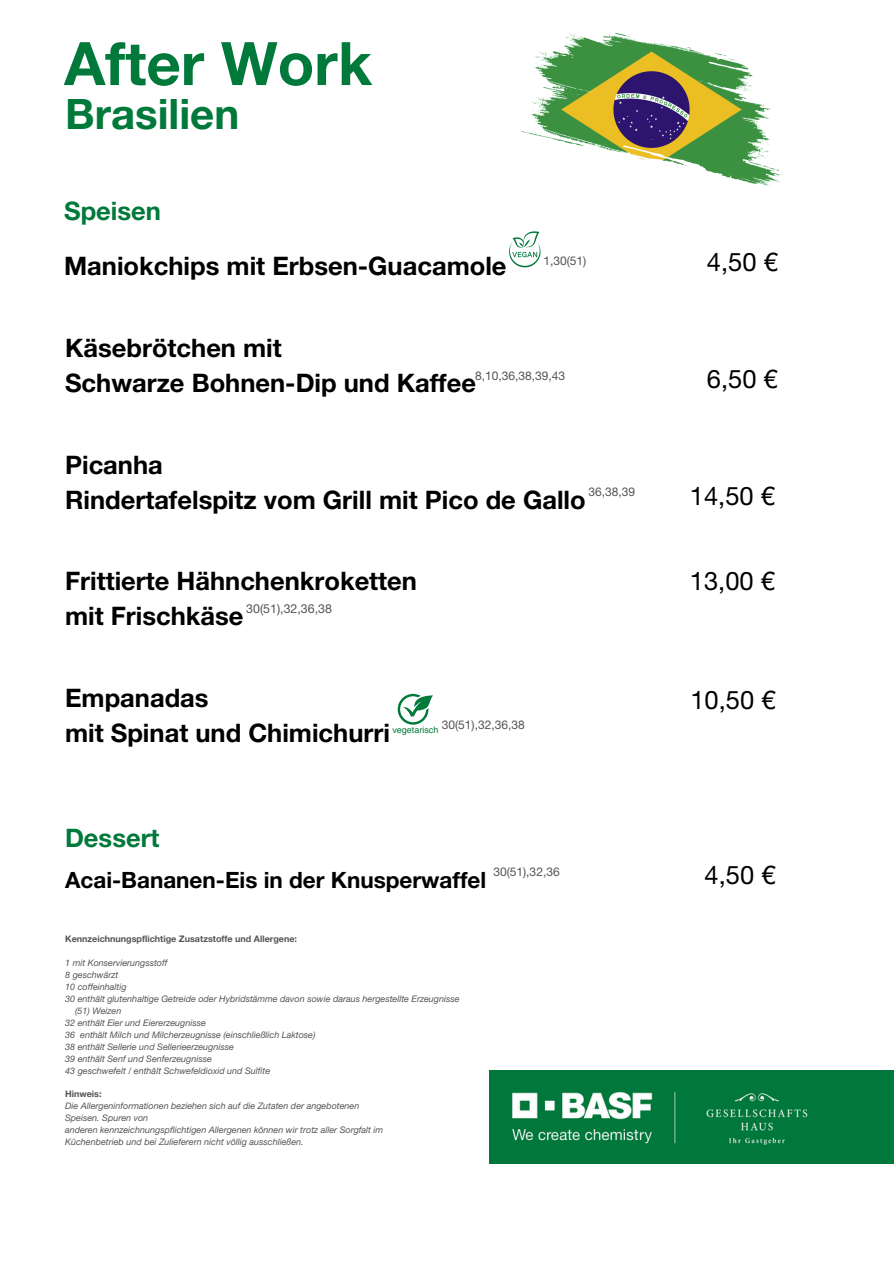
<style>
.page{position:relative;width:894px;height:1264px;background:#fff}
.page>*{position:absolute;margin:0;border:0;box-sizing:border-box;transform-origin:0 0}
.t1{font:700 60px "Helvetica Neue LT Std";color:#00793a}
.t2{font:700 42px "Helvetica Neue LT Std";color:#00793a}
.t3{font:700 25.5px/34.8px "Helvetica Neue LT Std";color:#000}
.t4{font:25.5px "Helvetica Neue LT Std";color:#000}
.t5{font:700 25.5px "Helvetica Neue LT Std";color:#00793a}
.t6{font:700 22.5px "Helvetica Neue LT Std";color:#000}
.t7{font:12.45px "Helvetica Neue LT Std";color:#545454}
.t8{font:12px "Helvetica Neue LT Std";color:#545454}
.t9{font:italic 9px/12px "Helvetica Neue LT Std";color:#545454}
.t10{font:700 9px "Helvetica Neue LT Std";color:#545454}
.t11{font:9px "Helvetica LT Pro";color:#00793a}
</style>
<div class="page">
<img style="left:490px;top:1070px;width:403px;height:93px">
<svg style="left:509px;top:231px;width:31px;height:36px"></svg>
<img style="left:521px;top:34px;width:259px;height:152px">
<svg style="left:397px;top:694px;width:35px;height:30px"></svg>
<h3 class="t1" style="left:64px;top:42px;width:309px">After Work</h3>
<p class="t2" style="left:65px;top:99px;width:176px">Brasilien</p>
<p class="t5" style="left:64px;top:202px;width:98px">Speisen</p>
<h6 class="t3" style="left:64px;top:252px;width:444px">Maniokchips mit Erbsen-Guacamole</h6>
<h3 class="t8" style="left:543px;top:257px;width:44px">1,30(51)</h3>
<h5 class="t4" style="left:706px;top:253px;width:72px">4,50 €</h5>
<p class="t3" style="left:65px;top:334px;width:412px">Käsebrötchen mit<br>Schwarze Bohnen-Dip und Kaffee</p>
<p class="t8" style="left:475px;top:371px;width:92px">8,10,36,38,39,43</p>
<p class="t4" style="left:706px;top:370px;width:72px">6,50 €</p>
<p class="t3" style="left:65px;top:451px;width:522px">Picanha<br>Rindertafelspitz vom Grill mit Pico de Gallo</p>
<p class="t8" style="left:588px;top:487px;width:48px">36,38,39</p>
<p class="t4" style="left:689px;top:486px;width:87px">14,50 €</p>
<p class="t3" style="left:65px;top:567px;width:353px">Frittierte Hähnchenkroketten mit Frischkäse</p>
<h6 class="t7" style="left:246px;top:604px;width:87px">30(51),32,36,38</h6>
<p class="t4" style="left:689px;top:572px;width:87px">13,00 €</p>
<p class="t3" style="left:65px;top:683px;width:326px">Empanadas<br>mit Spinat und Chimichurri</p>
<p class="t4" style="left:690px;top:691px;width:87px">10,50 €</p>
<h4 class="t8" style="left:441px;top:720px;width:84px">30(51),32,36,38</h4>
<p class="t11" style="left:392px;top:726px;width:48px">vegetarisch</p>
<p class="t5" style="left:65px;top:828px;width:96px">Dessert</p>
<p class="t6" style="left:65px;top:871px;width:422px">Acai-Bananen-Eis in der Knusperwaffel</p>
<p class="t8" style="left:493px;top:867px;width:68px">30(51),32,36</p>
<h1 class="t10" style="left:65px;top:935px;width:233px">Kennzeichnungspflichtige Zusatzstoffe und Allergene:</h1>
<h2 class="t9" style="left:65px;top:958px;width:104px">1 mit Konservierungsstoff</h2>
<p class="t9" style="left:65px;top:970px;width:55px">8 geschwärzt</p>
<h3 class="t9" style="left:65px;top:982px;width:63px">10 coffeinhaltig</h3>
<p class="t9" style="left:65px;top:994px;width:396px">30 enthält glutenhaltige Getreide oder Hybridstämme davon sowie daraus hergestellte Erzeugnisse</p>
<h3 class="t9" style="left:75px;top:1006px;width:48px">(51) Weizen</h3>
<h6 class="t9" style="left:65px;top:1018px;width:142px">32 enthält Eier und Eiererzeugnisse</h6>
<h4 class="t9" style="left:65px;top:1030px;width:252px">36 enthält Milch und Milcherzeugnisse (einschließlich Laktose)</h4>
<h3 class="t9" style="left:65px;top:1042px;width:170px">38 enthält Sellerie und Sellerieerzeugnisse</h3>
<h6 class="t9" style="left:65px;top:1054px;width:148px">39 enthält Senf und Senferzeugnisse</h6>
<h4 class="t9" style="left:65px;top:1066px;width:206px">43 geschwefelt / enthält Schwefeldioxid und Sulfite</h4>
<h6 class="t10" style="left:65px;top:1090px;width:38px">Hinweis:</h6>
<h4 class="t9" style="left:65px;top:1101px;width:296px">Die Allergeninformationen beziehen sich auf die Zutaten der angebotenen<br>Speisen. Spuren von</h4>
<h3 class="t9" style="left:65px;top:1125px;width:319px">anderen kennzeichnungspflichtigen Allergenen können wir trotz aller Sorgfalt im<br>Küchenbetrieb und bei Zulieferern nicht völlig ausschließen.</h3>
<h4 class="t4" style="left:704px;top:866px;width:72px">4,50 €</h4>
</div>
